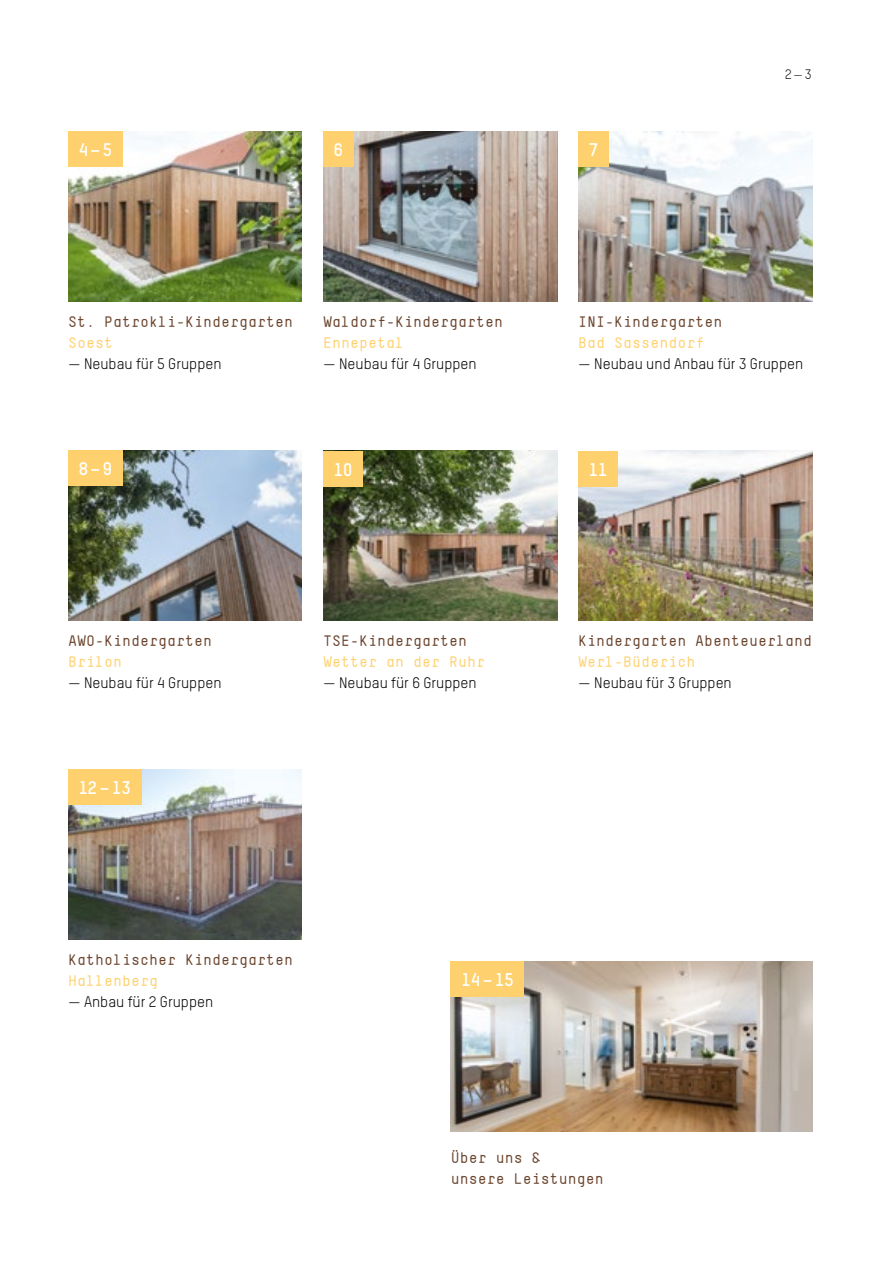
<style>
.page{position:relative;width:893px;height:1263px;background:#fff}
.page>*{position:absolute;margin:0;border:0;box-sizing:border-box;transform-origin:0 0}
.t1{font:700 18px "TSTARPRO";color:#fff}
.t2{font:700 15px/21px "TSTAR Mono Round";color:#6a432c}
.t3{font:15px "TSTARPRO";color:#000}
.t4{font:700 15px "TSTAR Mono Round";color:#fed16e}
.t5{font:13.5px "TSTAR Mono Round";color:#000}
</style>
<div class="page">
<img style="left:451px;top:961px;width:361px;height:170px">
<img style="left:68px;top:132px;width:234px;height:170px">
<img style="left:68px;top:451px;width:234px;height:170px">
<img style="left:323px;top:451px;width:234px;height:170px">
<img style="left:578px;top:451px;width:234px;height:170px">
<img style="left:323px;top:132px;width:234px;height:170px">
<img style="left:578px;top:132px;width:234px;height:170px">
<img style="left:68px;top:770px;width:234px;height:170px">
<div style="left:68px;top:132px;width:55px;height:35px;background:#fed16e"></div>
<div style="left:68px;top:451px;width:55px;height:35px;background:#fed16e"></div>
<div style="left:451px;top:961px;width:73px;height:35px;background:#fed16e"></div>
<div style="left:68px;top:770px;width:73px;height:35px;background:#fed16e"></div>
<div style="left:323px;top:132px;width:31px;height:35px;background:#fed16e"></div>
<div style="left:323px;top:451px;width:40px;height:35px;background:#fed16e"></div>
<div style="left:578px;top:451px;width:40px;height:35px;background:#fed16e"></div>
<div style="left:578px;top:132px;width:31px;height:35px;background:#fed16e"></div>
<p class="t1" style="left:79px;top:139px;width:35px">4–5</p>
<p class="t1" style="left:334px;top:139px;width:11px">6</p>
<p class="t1" style="left:589px;top:139px;width:11px">7</p>
<p class="t5" style="left:784px;top:66px;width:29px">2—3</p>
<p class="t2" style="left:68px;top:311px;width:227px">St. Patrokli-Kindergarten</p>
<p class="t4" style="left:68px;top:334px;width:46px">Soest</p>
<p class="t3" style="left:68px;top:355px;width:155px">— Neubau für 5 Gruppen</p>
<p class="t2" style="left:323px;top:311px;width:182px">Waldorf-Kindergarten</p>
<p class="t4" style="left:323px;top:334px;width:82px">Ennepetal</p>
<p class="t3" style="left:323px;top:355px;width:155px">— Neubau für 4 Gruppen</p>
<p class="t2" style="left:578px;top:311px;width:145px">INI-Kindergarten</p>
<p class="t4" style="left:578px;top:334px;width:127px">Bad Sassendorf</p>
<p class="t3" style="left:578px;top:355px;width:226px">— Neubau und Anbau für 3 Gruppen</p>
<p class="t1" style="left:79px;top:458px;width:35px">8–9</p>
<p class="t1" style="left:334px;top:458px;width:20px">10</p>
<p class="t1" style="left:589px;top:458px;width:20px">11</p>
<p class="t2" style="left:68px;top:630px;width:146px">AWO-Kindergarten</p>
<p class="t4" style="left:68px;top:653px;width:55px">Brilon</p>
<p class="t3" style="left:68px;top:674px;width:155px">— Neubau für 4 Gruppen</p>
<p class="t1" style="left:79px;top:776px;width:53px">12–13</p>
<p class="t2" style="left:323px;top:630px;width:145px">TSE-Kindergarten</p>
<p class="t4" style="left:323px;top:653px;width:164px">Wetter an der Ruhr</p>
<p class="t3" style="left:323px;top:674px;width:155px">— Neubau für 6 Gruppen</p>
<p class="t2" style="left:578px;top:630px;width:235px">Kindergarten Abenteuerland</p>
<p class="t4" style="left:578px;top:653px;width:118px">Werl-Büderich</p>
<p class="t3" style="left:578px;top:674px;width:155px">— Neubau für 3 Gruppen</p>
<p class="t2" style="left:68px;top:949px;width:227px">Katholischer Kindergarten</p>
<p class="t4" style="left:68px;top:972px;width:91px">Hallenberg</p>
<p class="t3" style="left:68px;top:993px;width:147px">— Anbau für 2 Gruppen</p>
<p class="t1" style="left:461px;top:968px;width:54px">14–15</p>
<p class="t2" style="left:451px;top:1147px;width:154px">Über uns &amp;<br>unsere Leistungen</p>
</div>
